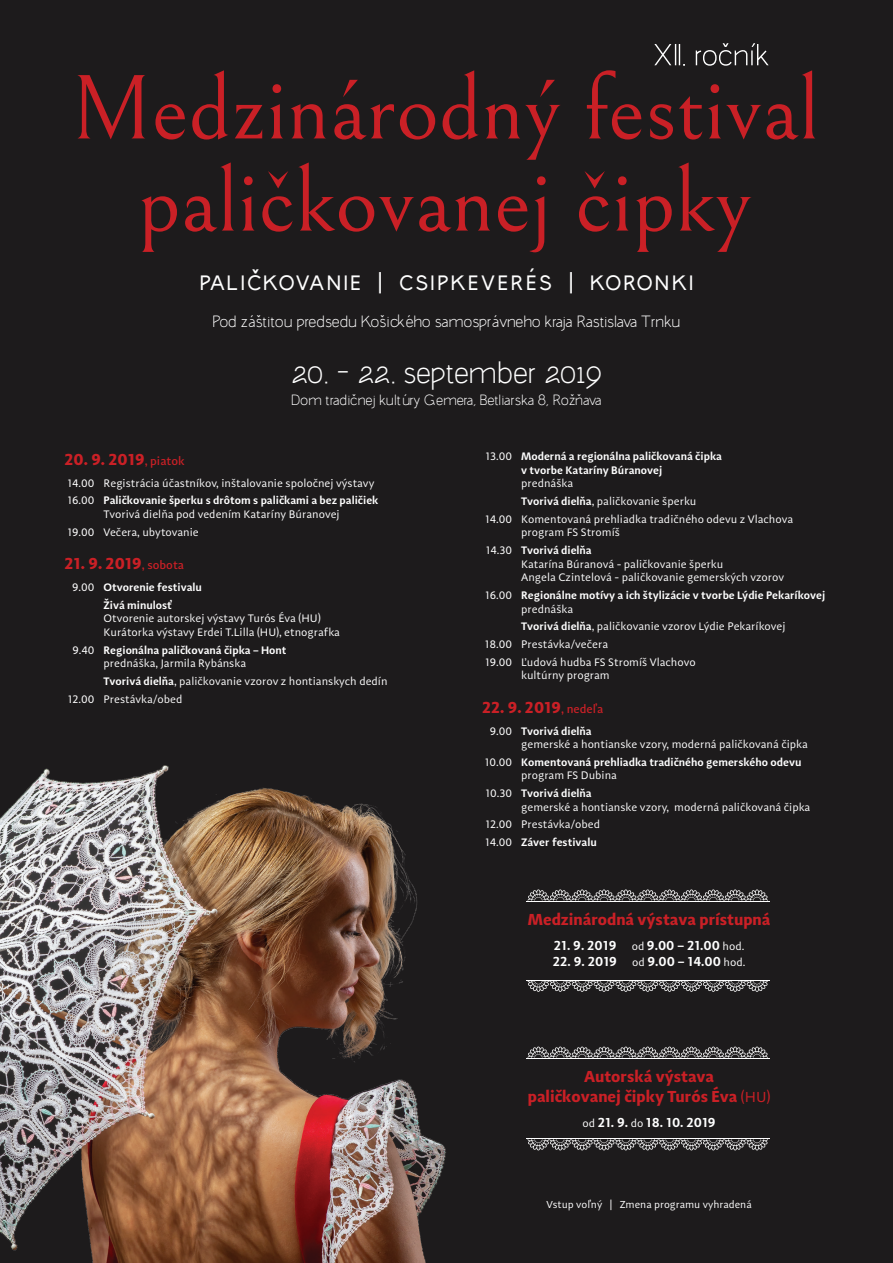
<style>
.page{position:relative;width:893px;height:1263px;background:#1d1b1c}
.page>*{position:absolute;margin:0;border:0;box-sizing:border-box;transform-origin:0 0}
.t1{font:300 31.2px "Paris Pro";letter-spacing:-.015em;color:#fff}
.t2{font:300 21px "Paris Pro";letter-spacing:.075em;color:#fff}
.t3{font:700 16.5px/19.8px "Adagio Sans";color:#ca2026;text-align:center}
.t4{font:300 16.5px "Paris Pro";letter-spacing:-.015em;color:#fff}
.t5{font:300 15px "Paris Pro";color:#fff}
.t6{font:600 13.5px "Adagio Sans";color:#fff}
.t7{font:11.25px/17.7px "Adagio Sans";color:#fff}
.t8{font:600 11.25px/13.5px "Adagio Sans";color:#fff}
.t9{font:10.5px "Adagio Sans";color:#fff}
.s1{font-weight:500;font-size:12px}
.s2{font-weight:600}
.s3{font-weight:400}
.s4{font-weight:400;font-size:11.25px}
.s5{font-weight:400;font-size:15px}
</style>
<div class="page">
<svg style="left:77px;top:70px;width:738px;height:90px"></svg>
<svg style="left:141px;top:162px;width:611px;height:90px"></svg>
<img style="left:0;top:765px;width:446px;height:498px">
<svg style="left:654px;top:43px;width:115px;height:23px"></svg>
<hr style="left:526px;top:900px;width:244px;height:1px;background:#fff">
<svg style="left:527px;top:889px;width:241px;height:11px"></svg>
<hr style="left:526px;top:980px;width:244px;height:1px;background:#fff">
<svg style="left:527px;top:981px;width:241px;height:11px"></svg>
<hr style="left:526px;top:1058px;width:244px;height:1px;background:#fff">
<svg style="left:527px;top:1046px;width:241px;height:12px"></svg>
<hr style="left:526px;top:1138px;width:244px;height:1px;background:#fff">
<svg style="left:527px;top:1139px;width:241px;height:11px"></svg>
<h2 class="t2" style="left:199px;top:269px;width:496px">PALICKOVANIE | CSIPKEVERÉS | KORONKI</h2>
<h2 class="t2" style="left:252px;top:264px;width:10px">ˇ</h2>
<h3 class="t4" style="left:213px;top:312px;width:469px">Pod záštitou predsedu Košického samosprávneho kraja Rastislava Trnku</h3>
<h1 class="t1" style="left:291px;top:354px;width:313px">20. - 22. september 2019</h1>
<h3 class="t5" style="left:291px;top:392px;width:312px">Dom tradicnej kultúry Gemera, Betliarska 8, Rožnava</h3>
<h3 class="t5" style="left:352px;top:392px;width:6px">ˇ</h3>
<h3 class="t5" style="left:577px;top:392px;width:6px">ˇ</h3>
<h3 class="t3" style="left:65px;top:449px;width:122px">20. 9. 2019<span class="s1">, piatok</span></h3>
<p class="t7" style="left:68px;top:474px;width:312px">14.00 Registrácia účastníkov, inštalovanie spoločnej výstavy<br>16.00 <span class="s2">Paličkovanie šperku s drôtom s paličkami a bez paličiek</span></p>
<p class="t7" style="left:68px;top:505px;width:274px;text-indent:36px">Tvorivá dielňa pod vedením Kataríny Búranovej<br>19.00 Večera, ubytovanie</p>
<h3 class="t3" style="left:65px;top:554px;width:121px">21. 9. 2019<span class="s1">, sobota</span></h3>
<p class="t8" style="left:72px;top:578px;width:131px;line-height:17.7px;text-align:center"><span class="s3">9.00</span> Otvorenie festivalu<br>Živá minulosť</p>
<p class="t7" style="left:104px;top:612px;width:238px;line-height:13.5px">Otvorenie autorskej výstavy Turós Éva (HU)<br>Kurátorka výstavy Erdei T.Lilla (HU), etnografka</p>
<p class="t8" style="left:104px;top:643px;width:185px;text-indent:-31px"><span class="s3">9.40</span> Regionálna paličkovaná čipka – Hont <span class="s3">prednáška, Jarmila Rybánska</span></p>
<p class="t7" style="left:68px;top:672px;width:321px;text-indent:36px"><span class="s2">Tvorivá dielňa</span>, paličkovanie vzorov z hontianskych dedín<br>12.00 Prestávka/obed</p>
<p class="t8" style="left:521px;top:450px;width:202px;text-indent:-36px"><span class="s3">13.00</span> Moderná a regionálna paličkovaná čipka v tvorbe Kataríny Búranovej</p>
<p class="t7" style="left:521px;top:475px;width:53px">prednáška</p>
<p class="t7" style="left:521px;top:493px;width:177px"><span class="s2">Tvorivá dielňa</span>, paličkovanie šperku</p>
<p class="t7" style="left:485px;top:510px;width:309px">14.00 Komentovaná prehliadka tradičného odevu z Vlachova</p>
<p class="t7" style="left:486px;top:524px;width:136px;text-indent:35px">program FS Stromíš<br>14.30 <span class="s2">Tvorivá dielňa</span></p>
<p class="t7" style="left:521px;top:557px;width:265px;line-height:13.5px">Katarína Búranová - paličkovanie šperku<br>Angela Czintelová - paličkovanie gemerských vzorov</p>
<p class="t8" style="left:521px;top:589px;width:306px;text-indent:-36px"><span class="s3">16.00</span> Regionálne motívy a ich štylizácie v tvorbe Lýdie Pekaríkovej <span class="s3">prednáška</span></p>
<p class="t7" style="left:485px;top:618px;width:302px;text-indent:36px"><span class="s2">Tvorivá dielňa</span>, paličkovanie vzorov Lýdie Pekaríkovej<br>18.00 Prestávka/večera<br>19.00 Ľudová hudba FS Stromíš Vlachovo</p>
<p class="t7" style="left:521px;top:667px;width:90px">kultúrny program</p>
<h3 class="t3" style="left:482px;top:697px;width:123px">22. 9. 2019<span class="s1">, nedeľa</span></h3>
<p class="t7" style="left:521px;top:724px;width:288px;line-height:13.5px;text-indent:-31px">9.00 <span class="s2">Tvorivá dielňa<br></span>gemerské a hontianske vzory, moderná paličkovaná čipka</p>
<p class="t8" style="left:521px;top:755px;width:282px;text-indent:-36px"><span class="s3">10.00</span> Komentovaná prehliadka tradičného gemerského odevu <span class="s3">program FS Dubina</span></p>
<p class="t7" style="left:521px;top:787px;width:291px;line-height:13.5px;text-indent:-36px">10.30 <span class="s2">Tvorivá dielňa<br></span>gemerské a hontianske vzory, moderná paličkovaná čipka</p>
<p class="t7" style="left:485px;top:816px;width:116px">12.00 Prestávka/obed<br>14.00 <span class="s2">Záver festivalu</span></p>
<h3 class="t3" style="left:528px;top:910px;width:244px">Medzinárodná výstava prístupná</h3>
<p class="t6" style="left:554px;top:936px;width:64px">21. 9. 2019</p>
<p class="t6" style="left:632px;top:936px;width:114px"><span class="s4">od</span> 9.00 – 21.00 <span class="s4">hod.</span></p>
<p class="t6" style="left:553px;top:953px;width:66px">22. 9. 2019</p>
<p class="t6" style="left:632px;top:953px;width:115px"><span class="s4">od</span> 9.00 – 14.00 <span class="s4">hod.</span></p>
<h3 class="t3" style="left:528px;top:1067px;width:244px">Autorská výstava<br>paličkovanej čipky Turós Éva <span class="s5">(HU)</span></h3>
<p class="t6" style="left:582px;top:1113px;width:135px"><span class="s4">od</span> 21. 9. <span class="s4">do</span> 18. 10. 2019</p>
<p class="t9" style="left:546px;top:1197px;width:207px">Vstup voľný | Zmena programu vyhradená</p>
</div>
